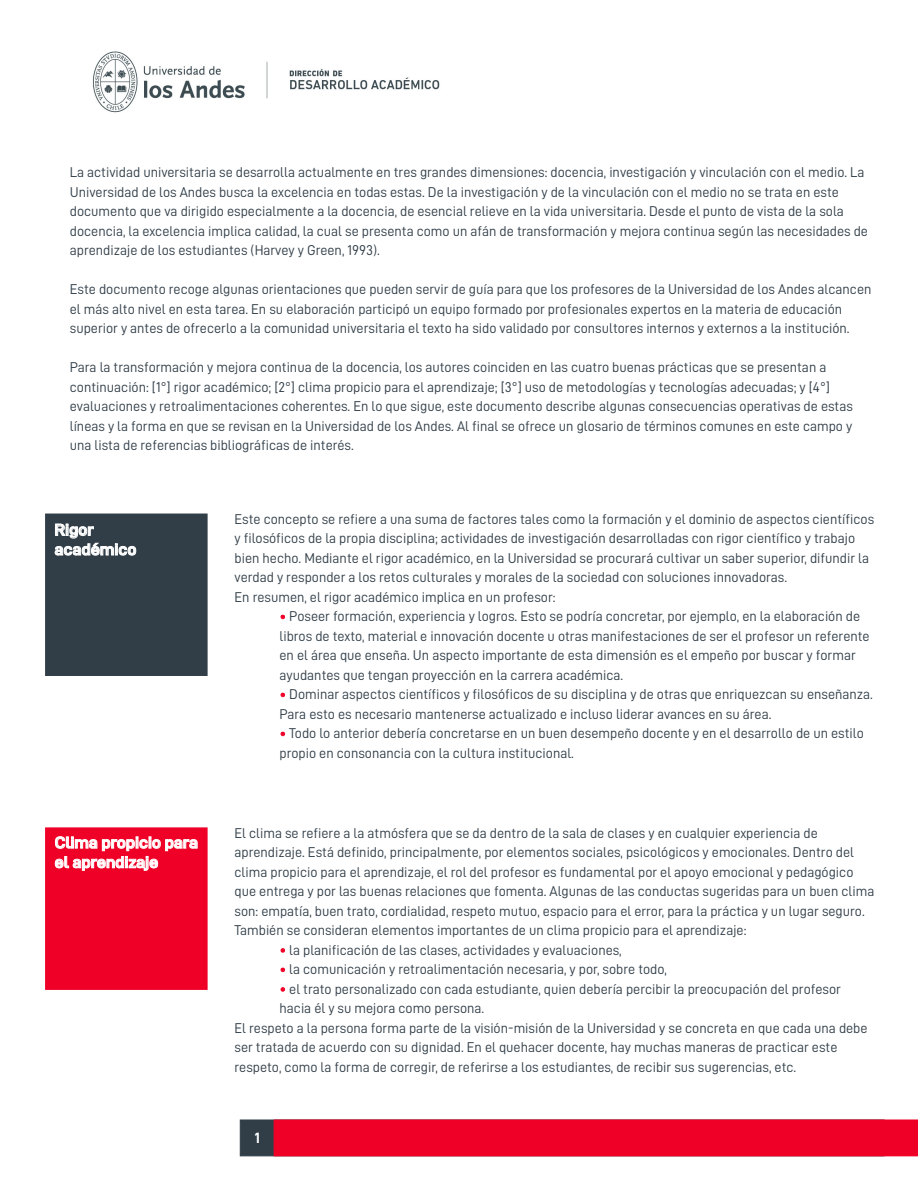
<style>
.page{position:relative;width:918px;height:1188px;background:#fff}
.page>*{position:absolute;margin:0;border:0;box-sizing:border-box;transform-origin:0 0}
.t1{font:16.35px/19.6px "D DIN Exp Bold";color:#fff}
.t2{font:15px "D DIN Bold";color:#fff}
.t3{font:14.25px/19.5px "D DIN";color:#313e48}
.s1{color:#ef0027}
</style>
<div class="page">
<div style="left:45px;top:514px;width:162px;height:162px;background:#313e48;border:1px solid #313e48"></div>
<svg style="left:55px;top:524px;width:81px;height:32px"></svg>
<div style="left:45px;top:828px;width:162px;height:162px;background:#ef0027;border:1px solid #ef0027"></div>
<svg style="left:55px;top:836px;width:143px;height:35px"></svg>
<svg style="left:280px;top:948px;width:6px;height:5px"></svg>
<svg style="left:280px;top:967px;width:6px;height:5px"></svg>
<svg style="left:280px;top:987px;width:6px;height:5px"></svg>
<svg style="left:280px;top:614px;width:5px;height:5px"></svg>
<svg style="left:280px;top:692px;width:5px;height:5px"></svg>
<svg style="left:280px;top:731px;width:5px;height:5px"></svg>
<img style="left:93px;top:51px;width:347px;height:62px">
<div style="left:240px;top:1120px;width:644px;height:36px;background:#313e48;border:1px solid #313e48"></div>
<div style="left:274px;top:1120px;width:644px;height:36px;background:#ef0027"></div>
<p class="t3" style="left:70px;top:162px;width:800px">La actividad universitaria se desarrolla actualmente en tres grandes dimensiones: docencia, investigación y vinculación con el medio. La Universidad de los Andes busca la excelencia en todas estas. De la investigación y de la vinculación con el medio no se trata en este documento que va dirigido especialmente a la docencia, de esencial relieve en la vida universitaria. Desde el punto de vista de la sola docencia, la excelencia implica calidad, la cual se presenta como un afán de transformación y mejora continua según las necesidades de aprendizaje de los estudiantes (Harvey y Green, 1993).</p>
<p class="t3" style="left:70px;top:279px;width:803px">Este documento recoge algunas orientaciones que pueden servir de guía para que los profesores de la Universidad de los Andes alcancen el más alto nivel en esta tarea. En su elaboración participó un equipo formado por profesionales expertos en la materia de educación superior y antes de ofrecerlo a la comunidad universitaria el texto ha sido validado por consultores internos y externos a la institución.</p>
<p class="t3" style="left:70px;top:357px;width:785px">Para la transformación y mejora continua de la docencia, los autores coinciden en las cuatro buenas prácticas que se presentan a continuación: [1°] rigor académico; [2°] clima propicio para el aprendizaje; [3°] uso de metodologías y tecnologías adecuadas; y [4°] evaluaciones y retroalimentaciones coherentes. En lo que sigue, este documento describe algunas consecuencias operativas de estas líneas y la forma en que se revisan en la Universidad de los Andes. Al final se ofrece un glosario de términos comunes en este campo y una lista de referencias bibliográficas de interés.</p>
<p class="t1" style="left:55px;top:520px;width:83px">Rigor académico</p>
<p class="t3" style="left:235px;top:509px;width:641px">Este concepto se refiere a una suma de factores tales como la formación y el dominio de aspectos científicos y filosóficos de la propia disciplina; actividades de investigación desarrolladas con rigor científico y trabajo bien hecho. Mediante el rigor académico, en la Universidad se procurará cultivar un saber superior, difundir la verdad y responder a los retos culturales y morales de la sociedad con soluciones innovadoras.<br>En resumen, el rigor académico implica en un profesor:</p>
<p class="t3" style="left:280px;top:606px;width:592px"><span class="s1">•</span> Poseer formación, experiencia y logros. Esto se podría concretar, por ejemplo, en la elaboración de libros de texto, material e innovación docente u otras manifestaciones de ser el profesor un referente en el área que enseña. Un aspecto importante de esta dimensión es el empeño por buscar y formar ayudantes que tengan proyección en la carrera académica.</p>
<p class="t3" style="left:280px;top:684px;width:595px"><span class="s1">•</span> Dominar aspectos científicos y filosóficos de su disciplina y de otras que enriquezcan su enseñanza.<br>Para esto es necesario mantenerse actualizado e incluso liderar avances en su área.</p>
<p class="t3" style="left:280px;top:723px;width:586px"><span class="s1">•</span> Todo lo anterior debería concretarse en un buen desempeño docente y en el desarrollo de un estilo propio en consonancia con la cultura institucional.</p>
<p class="t1" style="left:55px;top:832px;width:145px">Clima propicio para el aprendizaje</p>
<p class="t3" style="left:235px;top:823px;width:641px">El clima se refiere a la atmósfera que se da dentro de la sala de clases y en cualquier experiencia de aprendizaje. Está definido, principalmente, por elementos sociales, psicológicos y emocionales. Dentro del clima propicio para el aprendizaje, el rol del profesor es fundamental por el apoyo emocional y pedagógico que entrega y por las buenas relaciones que fomenta. Algunas de las conductas sugeridas para un buen clima son: empatía, buen trato, cordialidad, respeto mutuo, espacio para el error, para la práctica y un lugar seguro.<br>También se consideran elementos importantes de un clima propicio para el aprendizaje:</p>
<p class="t3" style="left:280px;top:940px;width:344px"><span class="s1">•</span> la planificación de las clases, actividades y evaluaciones,</p>
<p class="t3" style="left:280px;top:959px;width:389px"><span class="s1">•</span> la comunicación y retroalimentación necesaria, y por, sobre todo,</p>
<p class="t3" style="left:280px;top:979px;width:563px"><span class="s1">•</span> el trato personalizado con cada estudiante, quien debería percibir la preocupación del profesor</p>
<p class="t3" style="left:280px;top:998px;width:206px">hacia él y su mejora como persona.</p>
<p class="t3" style="left:235px;top:1018px;width:635px">El respeto a la persona forma parte de la visión-misión de la Universidad y se concreta en que cada una debe</p>
<p class="t3" style="left:235px;top:1037px;width:604px">ser tratada de acuerdo con su dignidad. En el quehacer docente, hay muchas maneras de practicar este</p>
<p class="t3" style="left:235px;top:1057px;width:563px">respeto, como la forma de corregir, de referirse a los estudiantes, de recibir sus sugerencias, etc.</p>
<p class="t2" style="left:255px;top:1129px;width:7px">1</p>
</div>
